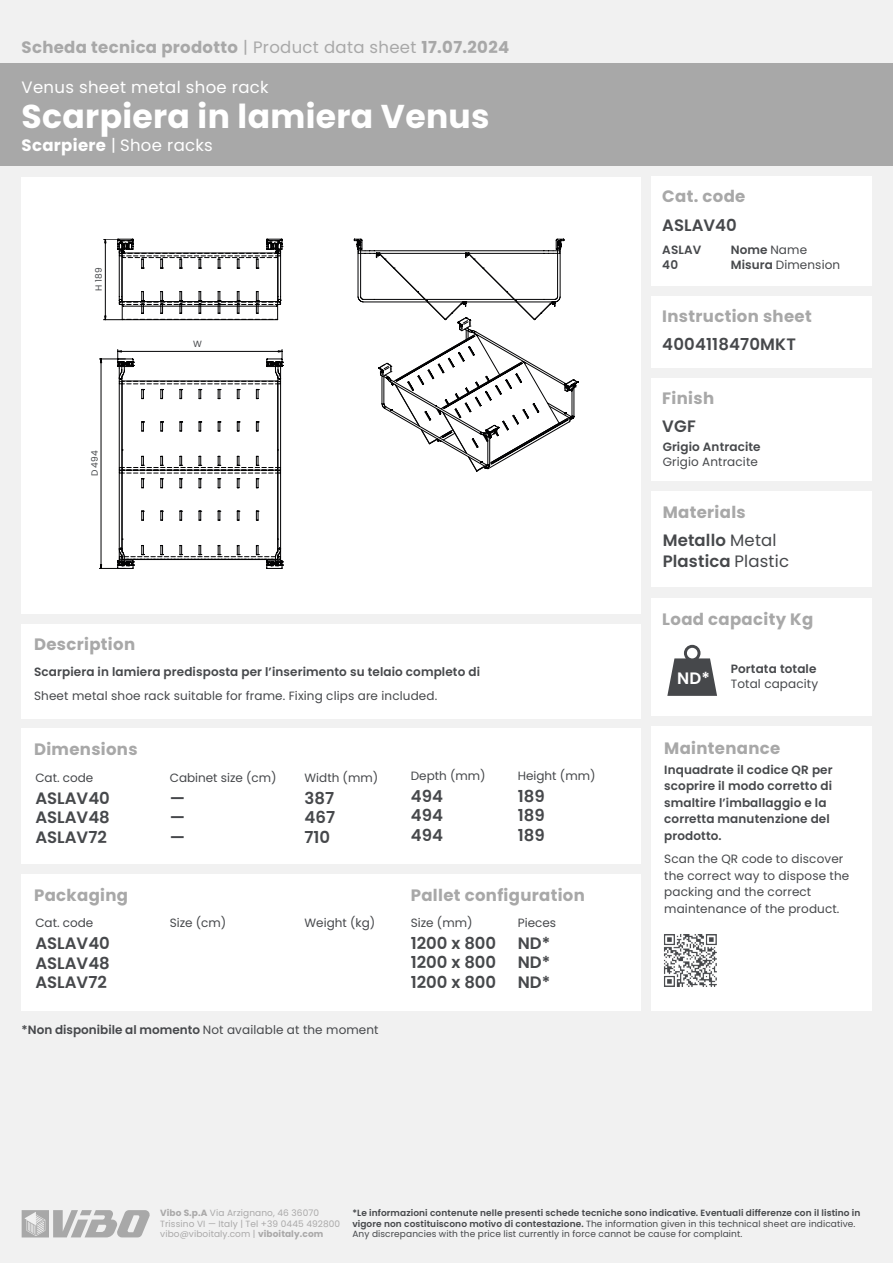
<style>
.page{position:relative;width:893px;height:1263px;background:#f1f1f1}
.page>*{position:absolute;margin:0;border:0;box-sizing:border-box;transform-origin:0 0}
.t1{font:700 33px "Poppins";letter-spacing:.01em;color:#fff}
.t2{font:700 16.5px "Poppins";letter-spacing:.02em;color:#a8a8a8}
.t3{font:600 16.5px "Poppins";color:#46484b}
.t4{font:16.5px "Poppins";letter-spacing:.02em;color:#fff}
.t5{font:600 16.5px "Poppins";color:#fff}
.t6{font:12px "Poppins";letter-spacing:.01em;color:#46484b}
.t7{font:600 12px "Poppins";letter-spacing:.01em;color:#46484b}
.t8{font:9px "Poppins";letter-spacing:.01em;color:#46484b}
.t9{font:600 9px "Poppins";letter-spacing:.01em;color:#46484b}
.t10{font:9px "Poppins";letter-spacing:.01em;color:#aaa9a9}
.s1{font-weight:400}
.s2{font-weight:700}
.s3{font-weight:600}
</style>
<div class="page">
<div style="left:652px;top:177px;width:220px;height:109px;background:#fff"></div>
<div style="left:652px;top:296px;width:220px;height:72px;background:#fff"></div>
<div style="left:22px;top:177px;width:619px;height:436px;background:#fff"></div>
<div style="left:652px;top:598px;width:220px;height:118px;background:#fff"></div>
<div style="left:22px;top:624px;width:619px;height:94px;background:#fff"></div>
<div style="left:22px;top:729px;width:619px;height:135px;background:#fff"></div>
<div style="left:22px;top:874px;width:619px;height:136px;background:#fff"></div>
<div style="left:0;top:64px;width:893px;height:102px;background:#a8a8a8"></div>
<div style="left:652px;top:726px;width:220px;height:284px;background:#fff"></div>
<img style="left:664px;top:934px;width:53px;height:53px">
<div style="left:652px;top:491px;width:220px;height:95px;background:#fff"></div>
<div style="left:652px;top:378px;width:220px;height:103px;background:#fff"></div>
<svg style="left:354px;top:239px;width:224px;height:232px"></svg>
<svg style="left:99px;top:239px;width:183px;height:329px"></svg>
<svg style="left:22px;top:1210px;width:128px;height:27px"></svg>
<svg style="left:667px;top:645px;width:50px;height:51px"></svg>
<p class="t2" style="left:22px;top:38px;width:489px">Scheda tecnica prodotto <span class="s1">| Product data sheet</span> 17.07.2024</p>
<p class="t4" style="left:22px;top:78px;width:249px">Venus sheet metal shoe rack</p>
<p class="t1" style="left:22px;top:97px;width:470px">Scarpiera in lamiera Venus</p>
<p class="t4" style="left:22px;top:136px;width:193px"><span class="s2">Scarpiere</span> | Shoe racks</p>
<p class="t8" style="left:94px;top:291px;width:25px;rotate:-90deg">H 189</p>
<p class="t8" style="left:89px;top:476px;width:28px;rotate:-90deg">D 494</p>
<p class="t8" style="left:193px;top:339px;width:10px">W</p>
<p class="t2" style="left:34px;top:635px;width:102px">Description</p>
<p class="t7" style="left:34px;top:664px;width:447px">Scarpiera in lamiera predisposta per l’inserimento su telaio completo di</p>
<p class="t6" style="left:34px;top:688px;width:405px">Sheet metal shoe rack suitable for frame. Fixing clips are included.</p>
<p class="t2" style="left:34px;top:740px;width:105px">Dimensions</p>
<p class="t6" style="left:35px;top:770px;width:59px">Cat. code</p>
<p class="t3" style="left:35px;top:788px;width:76px">ASLAV40</p>
<p class="t3" style="left:35px;top:808px;width:76px">ASLAV48</p>
<p class="t3" style="left:35px;top:827px;width:73px">ASLAV72</p>
<p class="t6" style="left:170px;top:770px;width:108px">Cabinet size (cm)</p>
<p class="t3" style="left:170px;top:788px;width:17px">—</p>
<p class="t3" style="left:170px;top:808px;width:17px">—</p>
<p class="t3" style="left:170px;top:827px;width:17px">—</p>
<p class="t6" style="left:305px;top:770px;width:75px">Width (mm)</p>
<p class="t3" style="left:305px;top:788px;width:31px">387</p>
<p class="t3" style="left:305px;top:808px;width:32px">467</p>
<p class="t3" style="left:305px;top:827px;width:27px">710</p>
<p class="t6" style="left:411px;top:769px;width:76px">Depth (mm)</p>
<p class="t6" style="left:518px;top:769px;width:79px">Height (mm)</p>
<p class="t3" style="left:411px;top:786px;width:34px">494</p>
<p class="t3" style="left:411px;top:806px;width:34px">494</p>
<p class="t3" style="left:411px;top:825px;width:34px">494</p>
<p class="t3" style="left:518px;top:786px;width:28px">189</p>
<p class="t3" style="left:518px;top:806px;width:28px">189</p>
<p class="t3" style="left:518px;top:825px;width:28px">189</p>
<p class="t2" style="left:34px;top:885px;width:95px">Packaging</p>
<p class="t2" style="left:411px;top:885px;width:176px">Pallet configuration</p>
<p class="t6" style="left:35px;top:916px;width:59px">Cat. code</p>
<p class="t3" style="left:35px;top:934px;width:76px">ASLAV40</p>
<p class="t3" style="left:35px;top:953px;width:76px">ASLAV48</p>
<p class="t3" style="left:35px;top:973px;width:73px">ASLAV72</p>
<p class="t6" style="left:170px;top:916px;width:58px">Size (cm)</p>
<p class="t6" style="left:411px;top:916px;width:63px">Size (mm)</p>
<p class="t6" style="left:305px;top:916px;width:72px">Weight (kg)</p>
<p class="t6" style="left:518px;top:916px;width:40px">Pieces</p>
<p class="t3" style="left:411px;top:933px;width:87px">1200 x 800</p>
<p class="t3" style="left:411px;top:953px;width:87px">1200 x 800</p>
<p class="t3" style="left:411px;top:972px;width:87px">1200 x 800</p>
<p class="t3" style="left:518px;top:933px;width:34px">ND*</p>
<p class="t3" style="left:518px;top:953px;width:34px">ND*</p>
<p class="t3" style="left:518px;top:972px;width:34px">ND*</p>
<p class="t7" style="left:22px;top:1023px;width:359px">*Non disponibile al momento <span class="s1">Not available at the moment</span></p>
<p class="t2" style="left:662px;top:187px;width:85px">Cat. code</p>
<p class="t3" style="left:662px;top:216px;width:76px">ASLAV40</p>
<p class="t7" style="left:662px;top:243px;width:41px">ASLAV</p>
<p class="t7" style="left:662px;top:258px;width:17px">40</p>
<p class="t7" style="left:731px;top:243px;width:78px">Nome <span class="s1">Name</span></p>
<p class="t6" style="left:731px;top:258px;width:111px"><span class="s3">Misura</span> Dimension</p>
<p class="t2" style="left:662px;top:306px;width:151px">Instruction sheet</p>
<p class="t3" style="left:662px;top:334px;width:135px">4004118470MKT</p>
<p class="t2" style="left:662px;top:388px;width:53px">Finish</p>
<p class="t3" style="left:662px;top:416px;width:35px">VGF</p>
<p class="t7" style="left:663px;top:440px;width:99px">Grigio Antracite</p>
<p class="t6" style="left:663px;top:455px;width:97px">Grigio Antracite</p>
<p class="t2" style="left:663px;top:503px;width:85px">Materials</p>
<p class="t3" style="left:663px;top:531px;width:115px">Metallo <span class="s1">Metal</span></p>
<p class="t3" style="left:663px;top:552px;width:128px">Plastica <span class="s1">Plastic</span></p>
<p class="t2" style="left:662px;top:609px;width:153px">Load capacity Kg</p>
<p class="t5" style="left:677px;top:668px;width:34px">ND*</p>
<p class="t7" style="left:731px;top:661px;width:87px">Portata totale</p>
<p class="t6" style="left:731px;top:676px;width:89px">Total capacity</p>
<p class="t2" style="left:664px;top:739px;width:118px">Maintenance</p>
<p class="t7" style="left:664px;top:763px;width:170px">Inquadrate il codice QR per</p>
<p class="t7" style="left:664px;top:779px;width:169px">scoprire il modo corretto di</p>
<p class="t7" style="left:664px;top:796px;width:164px">smaltire l’imballaggio e la</p>
<p class="t7" style="left:664px;top:812px;width:167px">corretta manutenzione del</p>
<p class="t7" style="left:664px;top:829px;width:59px">prodotto.</p>
<p class="t6" style="left:664px;top:852px;width:181px">Scan the QR code to discover</p>
<p class="t6" style="left:664px;top:868px;width:187px">the correct way to dispose the</p>
<p class="t6" style="left:664px;top:885px;width:149px">packing and the correct</p>
<p class="t6" style="left:664px;top:901px;width:177px">maintenance of the product.</p>
<p class="t10" style="left:160px;top:1208px;width:160px"><span class="s2">Vibo S.p.A</span> Via Arzignano, 46 36070</p>
<p class="t10" style="left:160px;top:1218px;width:182px">Trissino VI — Italy | Tel +39 0445 492800</p>
<p class="t10" style="left:160px;top:1229px;width:165px">vibo@viboitaly.com | <span class="s2">viboitaly.com</span></p>
<p class="t9" style="left:352px;top:1208px;width:510px">*Le informazioni contenute nelle presenti schede tecniche sono indicative. Eventuali differenze con il listino in</p>
<p class="t8" style="left:352px;top:1218px;width:505px"><span class="s3">vigore non costituiscono motivo di contestazione.</span> The information given in this technical sheet are indicative.</p>
<p class="t8" style="left:352px;top:1229px;width:391px">Any discrepancies with the price list currently in force cannot be cause for complaint.</p>
</div>
